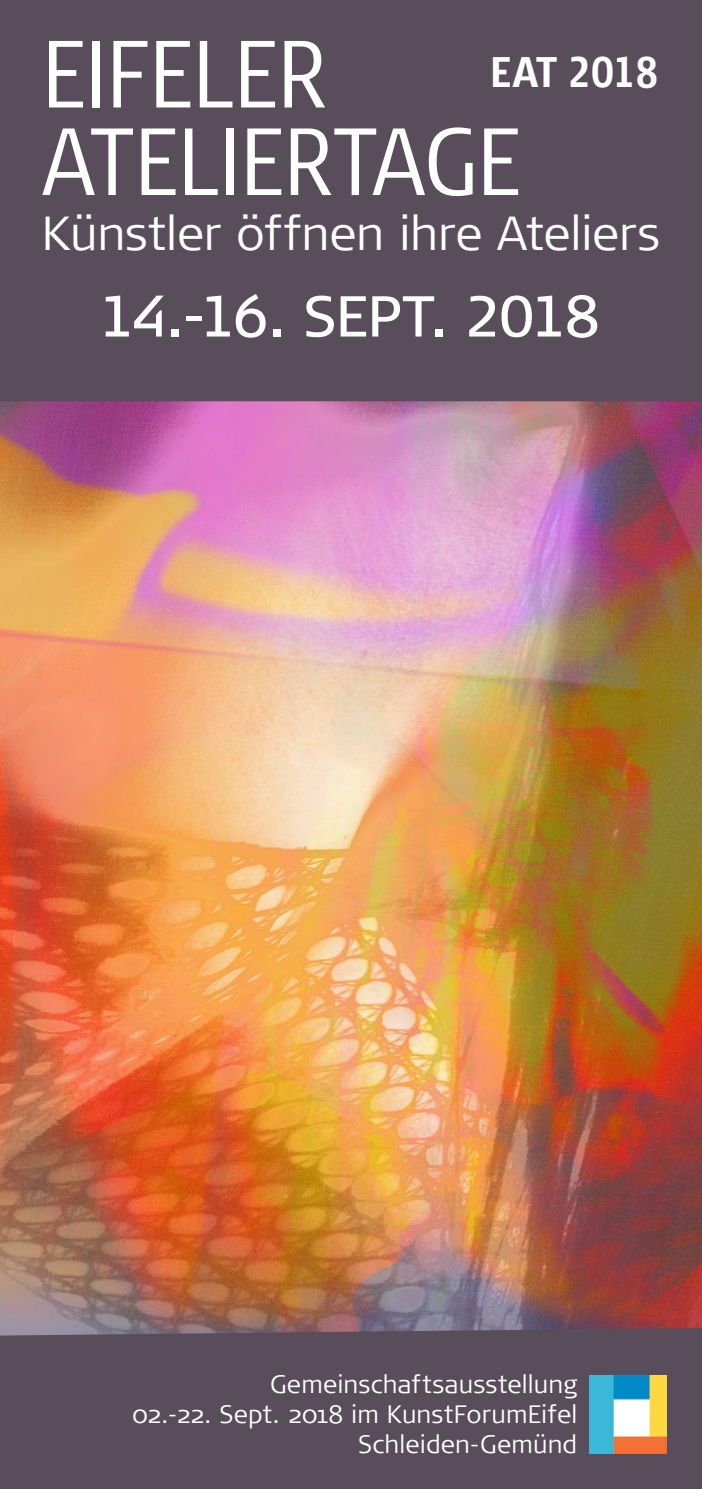
<style>
.page{position:relative;width:702px;height:1489px;background:#fff}
.page>*{position:absolute;margin:0;border:0;box-sizing:border-box;transform-origin:0 0}
.t1{font:300 95px/87.5px "Signa Cond";letter-spacing:-.01em;color:#fff}
.t2{font:57.5px "Signa Column Caps";letter-spacing:-.02em;color:#fff}
.t3{font:300 47.5px "Signa Normal";letter-spacing:-.005em;color:#fff}
.t4{font:700 42.5px "Signa Cond Column";letter-spacing:-.035em;color:#fff}
.t5{font:300 25px/30px "Signa Normal";letter-spacing:.01em;color:#fff;text-align:right}
</style>
<div class="page">
<div style="left:0;top:0;width:702px;height:1488px;background:#594c5b"></div>
<img style="left:590px;top:1375px;width:76px;height:78px">
<img style="left:0;top:401px;width:702px;height:934px">
<h1 class="t1" style="left:42px;top:32px;width:481px">EIFELER<br>ATELIERTAGE</h1>
<h3 class="t3" style="left:42px;top:207px;width:620px">Künstler öffnen ihre Ateliers</h3>
<h3 class="t4" style="left:490px;top:48px;width:170px">EAT 2018</h3>
<h2 class="t2" style="left:99px;top:283px;width:502px">14.-16. SEPT. 2018</h2>
<p class="t5" style="left:132px;top:1368px;width:446px">Gemeinschaftsausstellung<br>02.-22. Sept. 2018 im KunstForumEifel<br>Schleiden-Gemünd</p>
</div>
